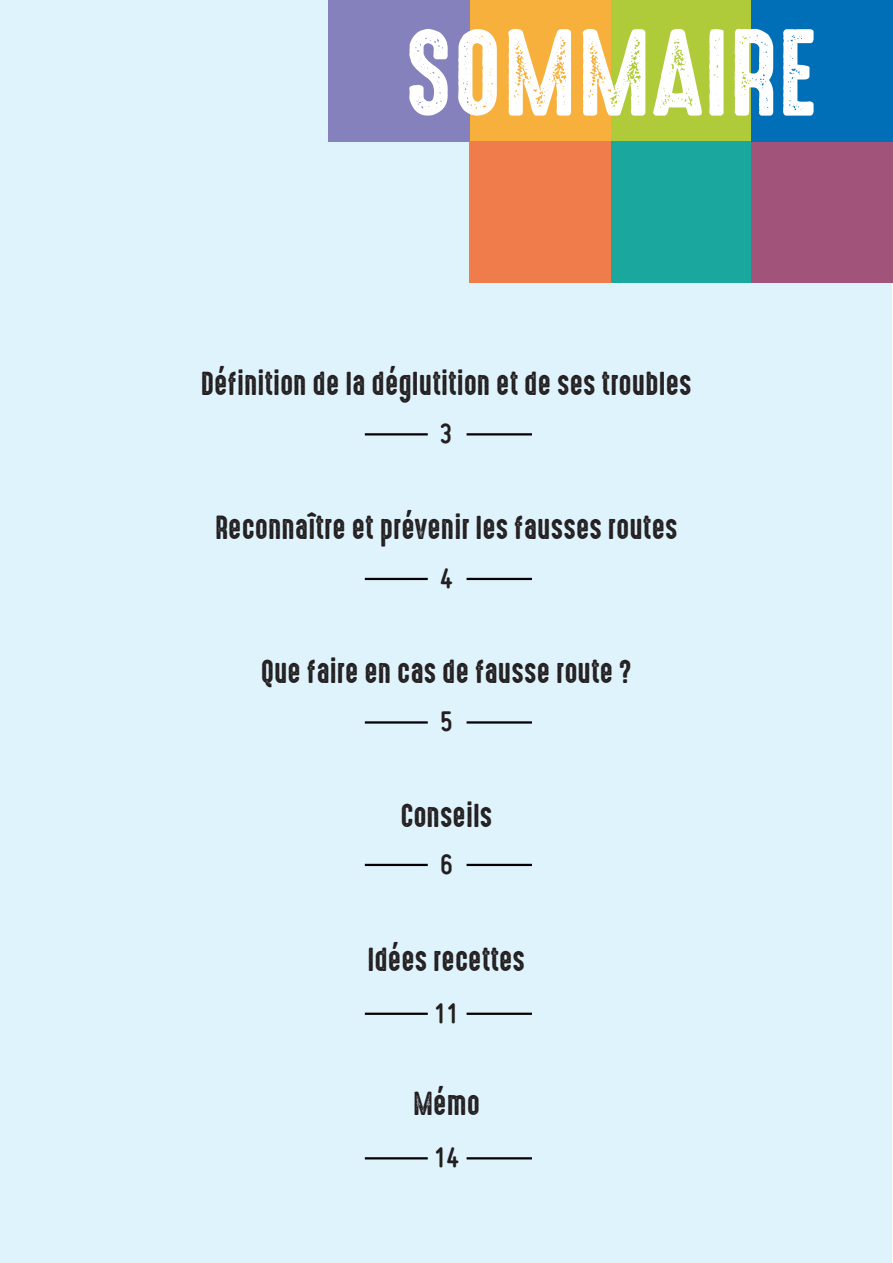
<style>
.page{position:relative;width:893px;height:1263px;background:#fff}
.page>*{position:absolute;margin:0;border:0;box-sizing:border-box;transform-origin:0 0}
.t1{font:111px "High Voltage Rough";color:#fff}
.t2{font:30px "High Voltage Rough";color:#231f20}
.t3{font:700 30px "Miso";color:#231f20}
</style>
<div class="page">
<div style="left:0;top:0;width:892px;height:1263px;background:#dff3fc"></div>
<div style="left:470px;top:0;width:141px;height:141px;background:#f7b03c"></div>
<div style="left:329px;top:0;width:141px;height:141px;background:#8481bc"></div>
<div style="left:611px;top:0;width:141px;height:141px;background:#afcb3a"></div>
<div style="left:611px;top:141px;width:141px;height:141px;background:#1aa89e"></div>
<div style="left:470px;top:141px;width:141px;height:141px;background:#f07c4b"></div>
<div style="left:752px;top:141px;width:141px;height:141px;background:#a15379"></div>
<div style="left:752px;top:0;width:141px;height:141px;background:#006fb8"></div>
<hr style="left:365px;top:433px;width:63px;height:2px;background:#000001">
<hr style="left:467px;top:433px;width:65px;height:2px;background:#000001">
<hr style="left:365px;top:578px;width:63px;height:2px;background:#000001">
<hr style="left:467px;top:578px;width:65px;height:2px;background:#000001">
<hr style="left:365px;top:721px;width:63px;height:3px;background:#000001">
<hr style="left:467px;top:721px;width:65px;height:3px;background:#000001">
<hr style="left:365px;top:864px;width:63px;height:2px;background:#000001">
<hr style="left:467px;top:864px;width:65px;height:2px;background:#000001">
<hr style="left:365px;top:1013px;width:63px;height:2px;background:#000001">
<hr style="left:467px;top:1013px;width:65px;height:2px;background:#000001">
<hr style="left:365px;top:1157px;width:63px;height:2px;background:#000001">
<hr style="left:467px;top:1157px;width:65px;height:2px;background:#000001">
<p class="t1" style="left:404px;top:12px;width:414px">SOMMAIRE</p>
<p class="t2" style="left:201px;top:367px;width:492px">Définition de la déglutition et de ses troubles</p>
<p class="t3" style="left:440px;top:417px;width:14px">3</p>
<p class="t2" style="left:215px;top:511px;width:464px">Reconnaître et prévenir les fausses routes</p>
<p class="t3" style="left:440px;top:561px;width:14px">4</p>
<p class="t2" style="left:261px;top:655px;width:373px">Que faire en cas de fausse route ?</p>
<p class="t3" style="left:440px;top:705px;width:14px">5</p>
<p class="t2" style="left:400px;top:799px;width:94px">Conseils</p>
<p class="t3" style="left:440px;top:847px;width:14px">6</p>
<p class="t2" style="left:368px;top:943px;width:159px">Idées recettes</p>
<p class="t3" style="left:434px;top:996px;width:26px">11</p>
<p class="t2" style="left:413px;top:1087px;width:68px">Mémo</p>
<p class="t3" style="left:434px;top:1140px;width:26px">14</p>
</div>
